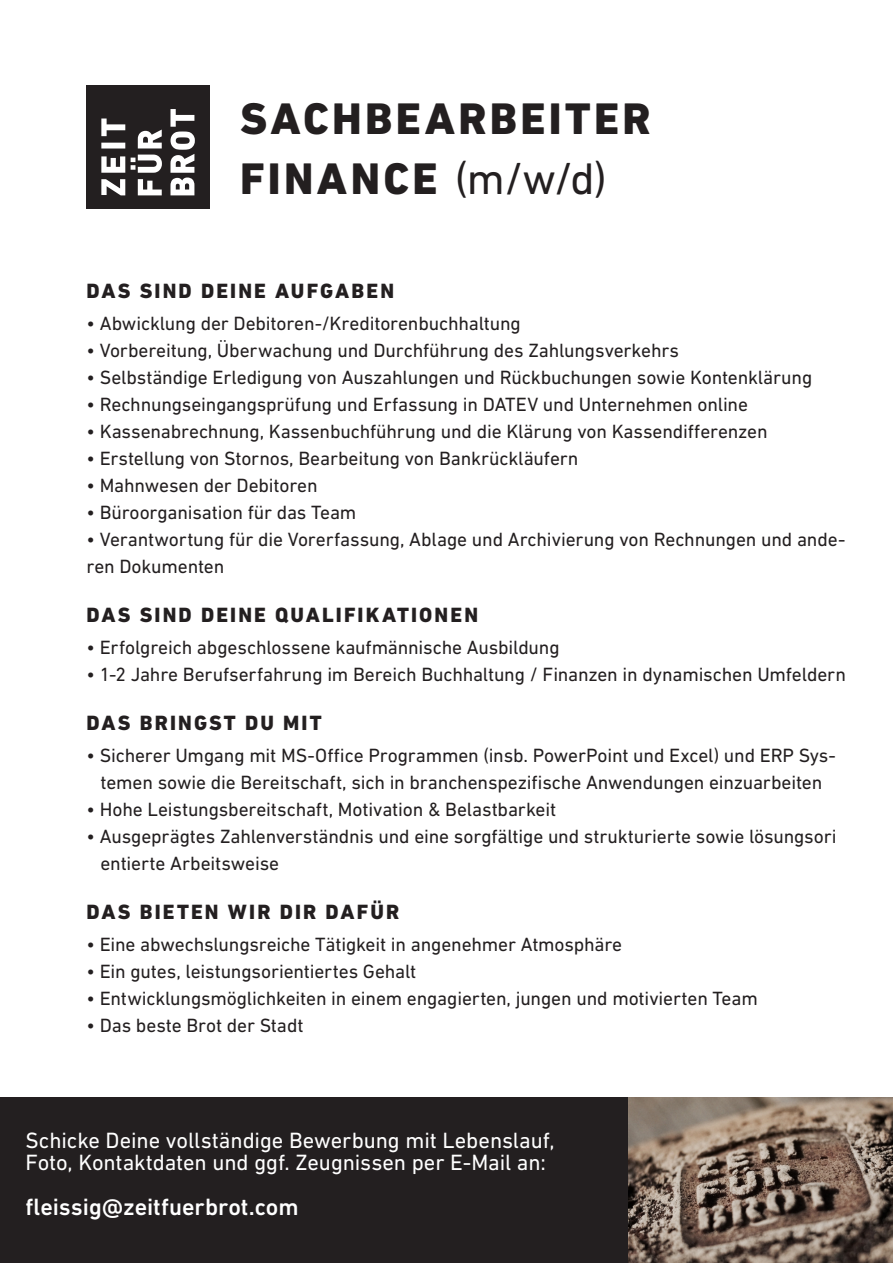
<style>
.page{position:relative;width:893px;height:1263px;background:#fff}
.page>*{position:absolute;margin:0;border:0;box-sizing:border-box;transform-origin:0 0}
.t1{font:800 45px "DIN Next LT Pro";letter-spacing:.075em;color:#231f20}
.t2{font:500 24px "DIN Next LT Pro";color:#fff}
.t3{font:22.5px "DIN Next LT Pro";letter-spacing:-.005em;color:#fff}
.t4{font:800 21px "DIN Next LT Pro";letter-spacing:.1em;color:#231f20}
.t5{font:19.5px/27px "DIN Next LT Pro";letter-spacing:-.01em;color:#231f20}
.s1{font-weight:400}
</style>
<div class="page">
<div style="left:86px;top:85px;width:124px;height:123px;background:#231f20"></div>
<svg style="left:101px;top:179px;width:24px;height:16px"></svg>
<svg style="left:101px;top:156px;width:24px;height:17px"></svg>
<div style="left:101px;top:143px;width:24px;height:6px;background:#fff"></div>
<svg style="left:101px;top:118px;width:24px;height:18px"></svg>
<svg style="left:138px;top:179px;width:24px;height:16px"></svg>
<svg style="left:131px;top:155px;width:31px;height:18px"></svg>
<svg style="left:138px;top:130px;width:24px;height:18px"></svg>
<svg style="left:170px;top:109px;width:25px;height:86px"></svg>
<div style="left:0;top:1097px;width:762px;height:166px;background:#231f20"></div>
<img style="left:628px;top:1097px;width:265px;height:166px">
<p class="t1" style="left:240px;top:92px;width:412px">SACHBEARBEITER</p>
<p class="t1" style="left:240px;top:152px;width:368px">FINANCE <span class="s1">(m/w/d)</span></p>
<p class="t4" style="left:86px;top:279px;width:309px">DAS SIND DEINE AUFGABEN</p>
<p class="t5" style="left:86px;top:309px;width:436px">• Abwicklung der Debitoren-/Kreditorenbuchhaltung</p>
<p class="t5" style="left:86px;top:336px;width:594px">• Vorbereitung, Überwachung und Durchführung des Zahlungsverkehrs</p>
<p class="t5" style="left:86px;top:363px;width:727px">• Selbständige Erledigung von Auszahlungen und Rückbuchungen sowie Kontenklärung</p>
<p class="t5" style="left:86px;top:390px;width:663px">• Rechnungseingangsprüfung und Erfassung in DATEV und Unternehmen online</p>
<p class="t5" style="left:86px;top:417px;width:683px">• Kassenabrechnung, Kassenbuchführung und die Klärung von Kassendifferenzen</p>
<p class="t5" style="left:86px;top:444px;width:494px">• Erstellung von Stornos, Bearbeitung von Bankrückläufern</p>
<p class="t5" style="left:86px;top:471px;width:233px">• Mahnwesen der Debitoren</p>
<p class="t5" style="left:86px;top:498px;width:271px">• Büroorganisation für das Team</p>
<p class="t5" style="left:86px;top:525px;width:760px">• Verantwortung für die Vorerfassung, Ablage und Archivierung von Rechnungen und ande&shy;ren Dokumenten</p>
<p class="t4" style="left:86px;top:603px;width:393px">DAS SIND DEINE QUALIFIKATIONEN</p>
<p class="t5" style="left:86px;top:633px;width:475px">• Erfolgreich abgeschlossene kaufmännische Ausbildung</p>
<p class="t5" style="left:86px;top:660px;width:761px">• 1-2 Jahre Berufserfahrung im Bereich Buchhaltung / Finanzen in dynamischen Umfeldern</p>
<p class="t4" style="left:86px;top:711px;width:237px">DAS BRINGST DU MIT</p>
<p class="t5" style="left:86px;top:741px;width:751px">• Sicherer Umgang mit MS-Office Programmen (insb. PowerPoint und Excel) und ERP Sys-</p>
<p class="t5" style="left:100px;top:768px;width:723px">temen sowie die Bereitschaft, sich in branchenspezifische Anwendungen einzuarbeiten</p>
<p class="t5" style="left:86px;top:795px;width:471px">• Hohe Leistungsbereitschaft, Motivation &amp; Belastbarkeit</p>
<p class="t5" style="left:86px;top:822px;width:752px">• Ausgeprägtes Zahlenverständnis und eine sorgfältige und strukturierte sowie lösungsori</p>
<p class="t5" style="left:100px;top:849px;width:180px">entierte Arbeitsweise</p>
<p class="t4" style="left:86px;top:900px;width:315px">DAS BIETEN WIR DIR DAFÜR</p>
<p class="t5" style="left:86px;top:930px;width:537px">• Eine abwechslungsreiche Tätigkeit in angenehmer Atmosphäre</p>
<p class="t5" style="left:86px;top:957px;width:331px">• Ein gutes, leistungsorientiertes Gehalt</p>
<p class="t5" style="left:86px;top:984px;width:673px">• Entwicklungsmöglichkeiten in einem engagierten, jungen und motivierten Team</p>
<p class="t5" style="left:86px;top:1011px;width:219px">• Das beste Brot der Stadt</p>
<p class="t3" style="left:26px;top:1127px;width:531px">Schicke Deine vollständige Bewerbung mit Lebenslauf,</p>
<p class="t3" style="left:26px;top:1149px;width:522px">Foto, Kontaktdaten und ggf. Zeugnissen per E-Mail an:</p>
<p class="t2" style="left:26px;top:1193px;width:275px">fleissig@zeitfuerbrot.com</p>
</div>
